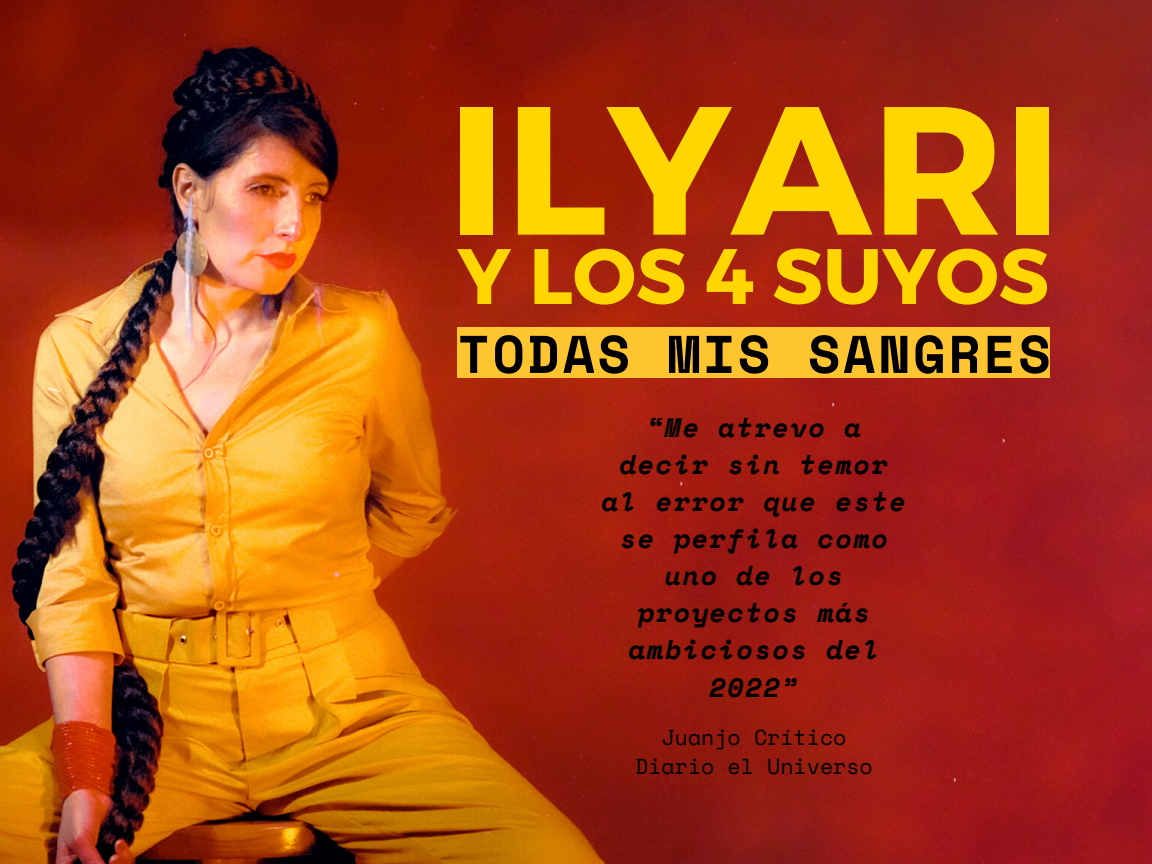
<style>
.page{position:relative;width:1152px;height:864px;background:#fff}
.page>*{position:absolute;margin:0;border:0;box-sizing:border-box;transform-origin:0 0}
.t1{font:700 182.4px "Montserrat";color:#ffd600}
.t2{font:700 78.45px "Montserrat";color:#ffd600}
.t3{font:700 52.95px "Space Mono";letter-spacing:.05em;color:#000}
.t4{font:italic 700 26.55px/37.2px "Space Mono";letter-spacing:.065em;color:#000;text-align:center}
.t5{font:21.6px/29.2px "Space Mono";color:#000;text-align:center}
</style>
<div class="page">
<img style="left:0;top:0;width:1152px;height:864px">
<div style="left:457px;top:327px;width:593px;height:51px;background:#ffc530"></div>
<h1 class="t1" style="left:447px;top:51px;width:616px">ILYARI</h1>
<h2 class="t2" style="left:457px;top:225px;width:593px">Y LOS 4 SUYOS</h2>
<h3 class="t3" style="left:457px;top:314px;width:595px">TODAS MIS SANGRES</h3>
<p class="t4" style="left:602px;top:408px;width:305px">“Me atrevo a decir sin temor al error que este se perfila como uno de los proyectos más ambiciosos del<br>2022”</p>
<p class="t5" style="left:635px;top:722px;width:239px">Juanjo Crítico<br>Diario el Universo</p>
</div>
